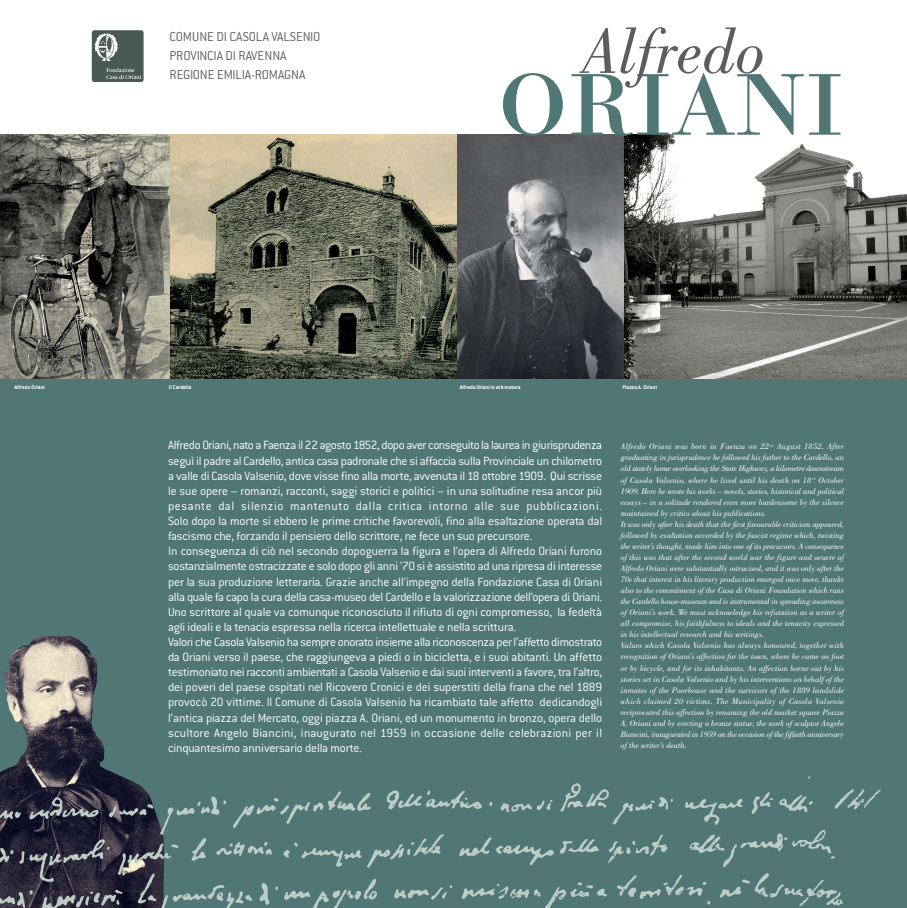
<style>
.page{position:relative;width:907px;height:908px;background:#fff}
.page>*{position:absolute;margin:0;border:0;box-sizing:border-box;transform-origin:0 0}
.t1{font:italic 66px "Bodoni";color:#5c5d5f}
.t2{font:300 14.2px/18.8px "Conduit ITC";letter-spacing:-.01em;color:#5c5d5f}
.t3{font:300 13.12px/15.1px "Conduit ITC";letter-spacing:-.01em;color:#fff}
.t4{font:italic 8.52px/11px "Bodoni";color:#fff}
.t5{font:700 6px "Conduit ITC";letter-spacing:-.005em;color:#fff}
</style>
<div class="page">
<div style="left:0;top:379px;width:906px;height:528px;background:#517676"></div>
<img style="left:4px;top:636px;width:101px;height:130px">
<img style="left:0;top:766px;width:881px;height:141px">
<img style="left:169px;top:134px;width:288px;height:244px">
<img style="left:623px;top:134px;width:283px;height:244px">
<img style="left:0;top:134px;width:169px;height:244px">
<img style="left:457px;top:134px;width:166px;height:244px">
<svg style="left:503px;top:73px;width:59px;height:63px"></svg>
<svg style="left:571px;top:73px;width:269px;height:63px"></svg>
<div style="left:92px;top:30px;width:51px;height:52px;background:#495955;border-radius:3px"></div>
<svg style="left:95px;top:33px;width:23px;height:28px"></svg>
<svg style="left:106px;top:68px;width:35px;height:11px"></svg>
<p class="t2" style="left:169px;top:29px;width:152px">COMUNE DI CASOLA VALSENIO<br>PROVINCIA DI RAVENNA<br>REGIONE EMILIA-ROMAGNA</p>
<h1 class="t1" style="left:582px;top:27px;width:184px">Alfredo</h1>
<p class="t5" style="left:14px;top:385px;width:32px">Alfredo Oriani</p>
<p class="t5" style="left:169px;top:385px;width:24px">Il Cardello</p>
<p class="t5" style="left:460px;top:385px;width:62px">Alfredo Oriani in età matura</p>
<p class="t5" style="left:622px;top:385px;width:36px">Piazza A. Oriani</p>
<p class="t3" style="left:168px;top:439px;width:435px">Alfredo Oriani, nato a Faenza il 22 agosto 1852, dopo aver conseguito la laurea in giurisprudenza seguì il padre al Cardello, antica casa padronale che si affaccia sulla Provinciale un chilometro a valle di Casola Valsenio, dove visse fino alla morte, avvenuta il 18 ottobre 1909. Qui scrisse le sue opere – romanzi, racconti, saggi storici e politici – in una solitudine resa ancor più pesante dal silenzio mantenuto dalla critica intorno alle sue pubblicazioni.<br>Solo dopo la morte si ebbero le prime critiche favorevoli, fino alla esaltazione operata dal fascismo che, forzando il pensiero dello scrittore, ne fece un suo precursore.<br>In conseguenza di ciò nel secondo dopoguerra la figura e l’opera di Alfredo Oriani furono sostanzialmente ostracizzate e solo dopo gli anni ’70 si è assistito ad una ripresa di interesse per la sua produzione letteraria. Grazie anche all’impegno della Fondazione Casa di Oriani alla quale fa capo la cura della casa-museo del Cardello e la valorizzazione dell’opera di Oriani.<br>Uno scrittore al quale va comunque riconosciuto il rifiuto di ogni compromesso, la fedeltà agli ideali e la tenacia espressa nella ricerca intellettuale e nella scrittura.<br>Valori che Casola Valsenio ha sempre onorato insieme alla riconoscenza per l’affetto dimostrato da Oriani verso il paese, che raggiungeva a piedi o in bicicletta, e i suoi abitanti. Un affetto testimoniato nei racconti ambientati a Casola Valsenio e dai suoi interventi a favore, tra l’altro, dei poveri del paese ospitati nel Ricovero Cronici e dei superstiti della frana che nel 1889 provocò 20 vittime. Il Comune di Casola Valsenio ha ricambiato tale affetto dedicandogli l’antica piazza del Mercato, oggi piazza A. Oriani, ed un monumento in bronzo, opera dello scultore Angelo Biancini, inaugurato nel 1959 in occasione delle celebrazioni per il cinquantesimo anniversario della morte.</p>
<p class="t4" style="left:620px;top:442px;width:224px">Alfredo Oriani was born in Faenza on 22<sup>nd</sup> August 1852. After graduating in jurisprudence he followed his father to the Cardello, an old stately home overlooking the State Highway, a kilometre downstream of Casola Valsenio, where he lived until his death on 18 <sup>th</sup> October 1909. Here he wrote his works – novels, stories, historical and political essays – in a solitude rendered even more burdensome by the silence maintained by critics about his publications.<br>It was only after his death that the first favourable criticism appeared, followed by exaltation accorded by the fascist regime which, twisting the writer’s thought, made him into one of its precursors. A consequence of this was that after the second world war the figure and oeuvre of Alfredo Oriani were substantially ostracised, and it was only after the 70s that interest in his literary production emerged once more, thanks also to the commitment of the Casa di Oriani Foundation which runs the Cardello house-museum and is instrumental in spreading awareness of Oriani’s work. We must acknowledge his refutation as a writer of all compromise, his faithfulness to ideals and the tenacity expressed in his intellectual research and his writings.<br>Values which Casola Valsenio has always honoured, together with recognition of Oriani’s affection for the town, where he came on foot or by bicycle, and for its inhabitants. An affection borne out by his stories set in Casola Valsenio and by his interventions on behalf of the inmates of the Poorhouse and the survivors of the 1889 landslide which claimed 20 victims. The Municipality of Casola Valsenio reciprocated this affection by renaming the old market square Piazza A. Oriani and by erecting a bronze statue, the work of sculptor Angelo Biancini, inaugurated in 1959 on the occasion of the fiftieth anniversary of the writer’s death.</p>
</div>
